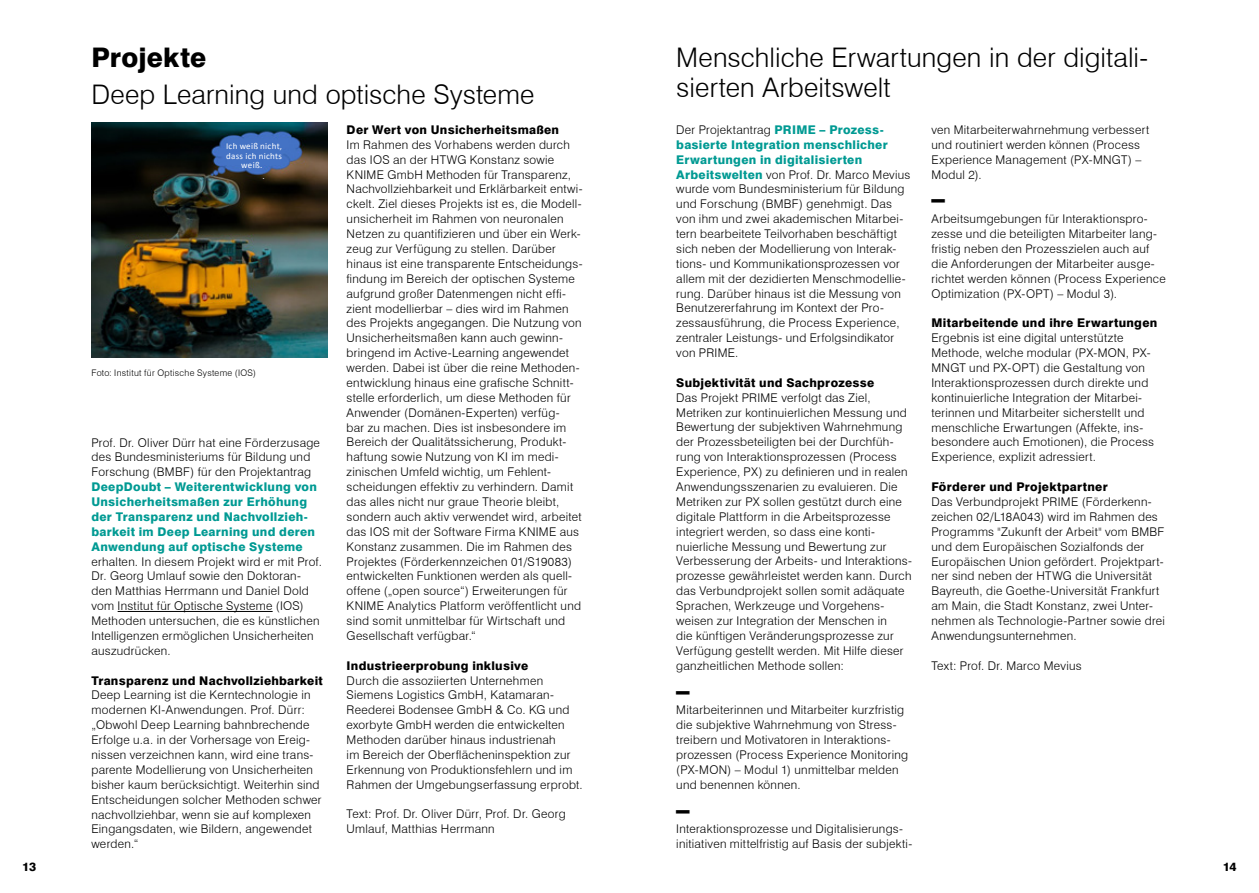
<style>
.page{position:relative;width:1259px;height:893px;background:#fff}
.page>*{position:absolute;margin:0;border:0;box-sizing:border-box;transform-origin:0 0}
.t1{font:300 27px/29.7px "Swiss 721 BT";letter-spacing:.005em;color:#000}
.t2{font:800 27px "Swiss 721 BT";letter-spacing:.005em;color:#000}
.t3{font:300 12px/14.9px "Swiss 721 BT";letter-spacing:.025em;color:#000}
.t4{font:800 12px "Swiss 721 BT";letter-spacing:.025em;color:#000}
.t5{font:800 12px/14.9px "Swiss 721 BT";letter-spacing:.025em;color:#009a93}
.t6{font:300 9px "Swiss 721 BT";letter-spacing:.03em;color:#000}
.t7{font:9px/10.4px "Calibri";letter-spacing:.03em;color:#fff}
.s1{font-weight:800;color:#009a93}
</style>
<div class="page">
<img style="left:91px;top:122px;width:236px;height:235px">
<hr style="left:118px;top:611px;width:155px;height:1px;background:#000">
<h1 class="t2" style="left:91px;top:41px;width:116px">Projekte</h1>
<h1 class="t1" style="left:91px;top:80px;width:444px">Deep Learning und optische Systeme</h1>
<p class="t7" style="left:226px;top:140px;width:58px">Ich weiß nicht, dass ich nichts</p>
<p class="t7" style="left:241px;top:160px;width:23px">weiß.</p>
<p class="t7" style="left:262px;top:170px;width:4px">.</p>
<p class="t6" style="left:91px;top:367px;width:166px">Foto: Institut für Optische Systeme (IOS)</p>
<p class="t3" style="left:91px;top:435px;width:230px">Prof. Dr. Oliver Dürr hat eine Förderzusage des Bundesministeriums für Bildung und<br>Forschung (BMBF) für den Projektantrag</p>
<p class="t5" style="left:91px;top:479px;width:227px">DeepDoubt – Weiterentwicklung von Unsicherheitsmaßen zur Erhöhung der Transparenz und Nachvollzieh&shy;barkeit im Deep Learning und deren Anwendung auf optische Systeme</p>
<p class="t3" style="left:91px;top:554px;width:232px">erhalten. In diesem Projekt wird er mit Prof.<br>Dr. Georg Umlauf sowie den Doktoran&shy;den Matthias Herrmann und Daniel Dold vom Institut für Optische Systeme (IOS)<br>Methoden untersuchen, die es künstlichen Intelligenzen ermöglichen Unsicherheiten auszudrücken.</p>
<p class="t4" style="left:91px;top:673px;width:233px">Transparenz und Nachvollziehbarkeit</p>
<p class="t3" style="left:91px;top:688px;width:232px">Deep Learning ist die Kerntechnologie in modernen KI-Anwendungen. Prof. Dürr: „Obwohl Deep Learning bahnbrechende Erfolge u.a. in der Vorhersage von Ereig&shy;nissen verzeichnen kann, wird eine trans&shy;parente Modellierung von Unsicherheiten bisher kaum berücksichtigt. Weiterhin sind Entscheidungen solcher Methoden schwer nachvollziehbar, wenn sie auf komplexen Eingangsdaten, wie Bildern, angewendet werden.“</p>
<p class="t4" style="left:347px;top:122px;width:214px">Der Wert von Unsicherheitsmaßen</p>
<p class="t3" style="left:347px;top:137px;width:237px">Im Rahmen des Vorhabens werden durch das IOS an der HTWG Konstanz sowie KNIME GmbH Methoden für Transparenz, Nachvollziehbarkeit und Erklärbarkeit entwi&shy;ckelt. Ziel dieses Projekts ist es, die Modell&shy;unsicherheit im Rahmen von neuronalen Netzen zu quantifizieren und über ein Werk&shy;zeug zur Verfügung zu stellen. Darüber hinaus ist eine transparente Entscheidungs&shy;findung im Bereich der optischen Systeme aufgrund großer Datenmengen nicht effi&shy;zient modellierbar – dies wird im Rahmen des Projekts angegangen. Die Nutzung von Unsicherheitsmaßen kann auch gewinn&shy;bringend im Active-Learning angewendet werden. Dabei ist über die reine Methoden&shy;entwicklung hinaus eine grafische Schnitt&shy;stelle erforderlich, um diese Methoden für Anwender (Domänen-Experten) verfüg-<br>bar zu machen. Dies ist insbesondere im Bereich der Qualitätssicherung, Produkt&shy;haftung sowie Nutzung von KI im medi&shy;zinischen Umfeld wichtig, um Fehlent&shy;scheidungen effektiv zu verhindern. Damit das alles nicht nur graue Theorie bleibt, sondern auch aktiv verwendet wird, arbeitet das IOS mit der Software Firma KNIME aus Konstanz zusammen. Die im Rahmen des Projektes (Förderkennzeichen 01/S19083) entwickelten Funktionen werden als quell&shy;offene („open source“) Erweiterungen für KNIME Analytics Platform veröffentlicht und sind somit unmittelbar für Wirtschaft und Gesellschaft verfügbar.“</p>
<p class="t4" style="left:347px;top:658px;width:183px">Industrieerprobung inklusive</p>
<p class="t3" style="left:347px;top:673px;width:237px">Durch die assoziierten Unternehmen Siemens Logistics GmbH, Katamaran-Reederei Bodensee GmbH &amp; Co. KG und exorbyte GmbH werden die entwickelten Methoden darüber hinaus industrienah<br>im Bereich der Oberflächeninspektion zur Erkennung von Produktionsfehlern und im Rahmen der Umgebungserfassung erprobt.</p>
<p class="t3" style="left:347px;top:807px;width:220px">Text: Prof. Dr. Oliver Dürr, Prof. Dr. Georg<br>Umlauf, Matthias Herrmann</p>
<h1 class="t1" style="left:676px;top:42px;width:473px">Menschliche Erwartungen in der digitali&shy;sierten Arbeitswelt</h1>
<p class="t3" style="left:676px;top:122px;width:236px">Der Projektantrag <span class="s1">PRIME – Prozess&shy;basierte Integration menschlicher Erwartungen in digitalisierten Arbeitswelten</span> von Prof. Dr. Marco Mevius wurde vom Bundesministerium für Bildung und Forschung (BMBF) genehmigt. Das von ihm und zwei akademischen Mitarbei&shy;tern bearbeitete Teilvorhaben beschäftigt sich neben der Modellierung von Interak&shy;tions- und Kommunikationsprozessen vor allem mit der dezidierten Menschmodellie&shy;rung. Darüber hinaus ist die Messung von Benutzererfahrung im Kontext der Pro&shy;zessausführung, die Process Experience, zentraler Leistungs- und Erfolgsindikator von PRIME.</p>
<p class="t4" style="left:676px;top:375px;width:199px">Subjektivität und Sachprozesse</p>
<p class="t3" style="left:676px;top:390px;width:237px">Das Projekt PRIME verfolgt das Ziel, Metriken zur kontinuierlichen Messung und Bewertung der subjektiven Wahrnehmung der Prozessbeteiligten bei der Durchfüh&shy;rung von Interaktionsprozessen (Process Experience, PX) zu definieren und in realen Anwendungsszenarien zu evaluieren. Die Metriken zur PX sollen gestützt durch eine digitale Plattform in die Arbeitsprozesse integriert werden, so dass eine konti&shy;nuierliche Messung und Bewertung zur Verbesserung der Arbeits- und Interaktions&shy;prozesse gewährleistet werden kann. Durch das Verbundprojekt sollen somit adäquate Sprachen, Werkzeuge und Vorgehens&shy;weisen zur Integration der Menschen in<br>die künftigen Veränderungsprozesse zur Verfügung gestellt werden. Mit Hilfe dieser ganzheitlichen Methode sollen:</p>
<h1 class="t2" style="left:676px;top:673px;width:15px">–</h1>
<p class="t3" style="left:676px;top:703px;width:233px">Mitarbeiterinnen und Mitarbeiter kurzfristig die subjektive Wahrnehmung von Stress&shy;treibern und Motivatoren in Interaktions&shy;prozessen (Process Experience Monitoring (PX-MON) – Modul 1) unmittelbar melden und benennen können.</p>
<h1 class="t2" style="left:676px;top:793px;width:15px">–</h1>
<p class="t3" style="left:676px;top:822px;width:237px">Interaktionsprozesse und Digitalisierungs&shy;initiativen mittelfristig auf Basis der subjekti-</p>
<p class="t3" style="left:931px;top:122px;width:219px">ven Mitarbeiterwahrnehmung verbessert und routiniert werden können (Process<br>Experience Management (PX-MNGT) –<br>Modul 2).</p>
<h1 class="t2" style="left:931px;top:182px;width:15px">–</h1>
<p class="t3" style="left:931px;top:211px;width:236px">Arbeitsumgebungen für Interaktionspro&shy;zesse und die beteiligten Mitarbeiter lang&shy;fristig neben den Prozesszielen auch auf die Anforderungen der Mitarbeiter ausge&shy;richtet werden können (Process Experience Optimization (PX-OPT) – Modul 3).</p>
<p class="t4" style="left:931px;top:316px;width:227px">Mitarbeitende und ihre Erwartungen</p>
<p class="t3" style="left:931px;top:330px;width:224px">Ergebnis ist eine digital unterstützte Methode, welche modular (PX-MON, PX-MNGT und PX-OPT) die Gestaltung von Interaktionsprozessen durch direkte und kontinuierliche Integration der Mitarbei&shy;terinnen und Mitarbeiter sicherstellt und menschliche Erwartungen (Affekte, ins&shy;besondere auch Emotionen), die Process Experience, explizit adressiert.</p>
<p class="t4" style="left:931px;top:480px;width:178px">Förderer und Projektpartner</p>
<p class="t3" style="left:931px;top:494px;width:235px">Das Verbundprojekt PRIME (Förderkenn&shy;zeichen 02/L18A043) wird im Rahmen des Programms "Zukunft der Arbeit" vom BMBF und dem Europäischen Sozialfonds der Europäischen Union gefördert. Projektpart&shy;ner sind neben der HTWG die Universität Bayreuth, die Goethe-Universität Frankfurt am Main, die Stadt Konstanz, zwei Unter&shy;nehmen als Technologie-Partner sowie drei Anwendungsunternehmen.</p>
<p class="t3" style="left:931px;top:658px;width:152px">Text: Prof. Dr. Marco Mevius</p>
<p class="t4" style="left:22px;top:859px;width:16px">13</p>
<p class="t4" style="left:1222px;top:859px;width:15px">14</p>
</div>
